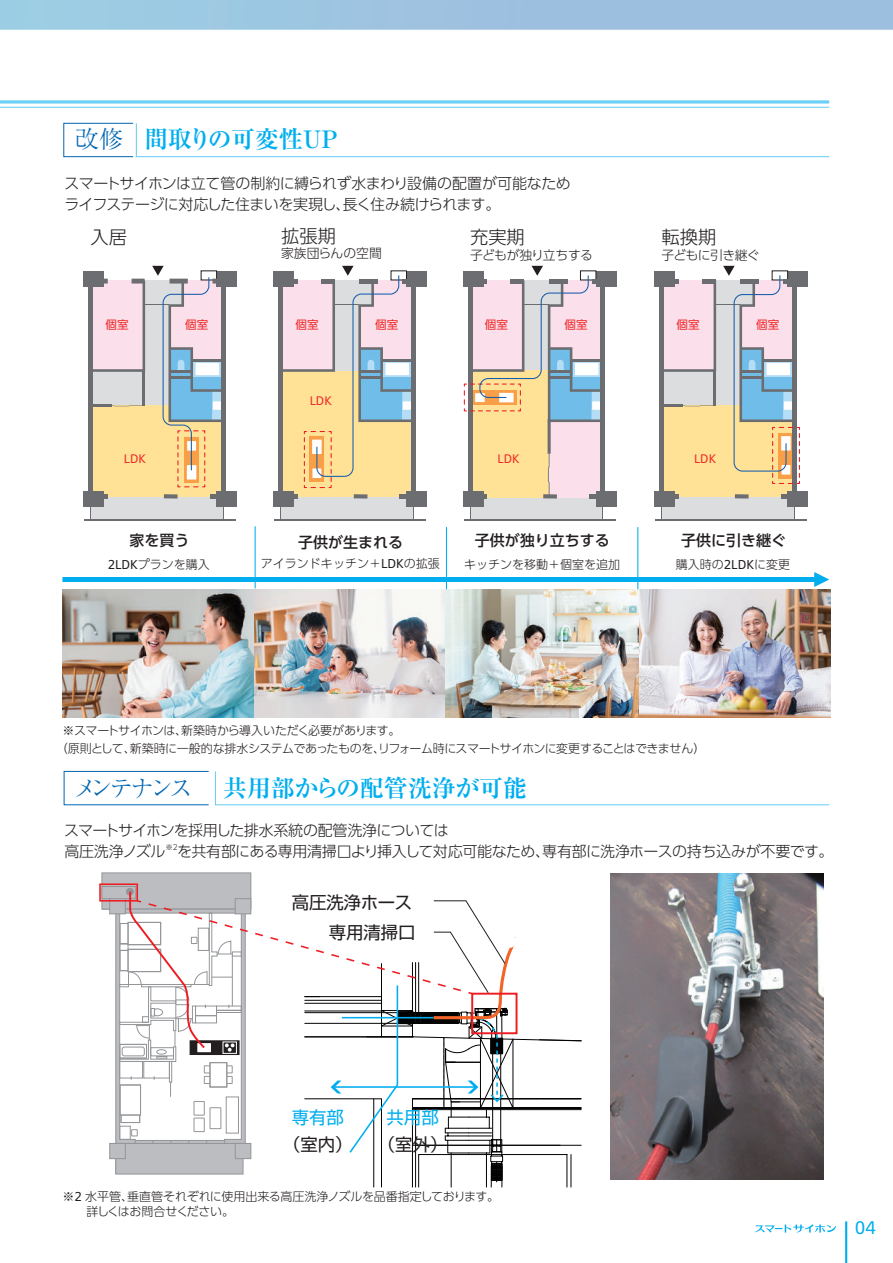
<style>
.page{position:relative;width:893px;height:1263px;background:#fff}
.page>*{position:absolute;margin:0;border:0;box-sizing:border-box;transform-origin:0 0}
.t1{font:700 24px "Ryumin Pro";letter-spacing:-.005em;color:#00aeef}
.t2{font:300 24px "Ryumin Pro";letter-spacing:-.18em;color:#0166b3}
.t3{font:18.75px "Bridgestone Type";color:#00aeef}
.t4{font:300 18.3px "UD Shin Go Pro";color:#231f20}
.t5{font:17.4px/30.2px "Shin Go Pro";color:#231f20;text-align:right}
.t6{font:17.4px "Shin Go Pro";color:#00aeef}
.t7{font:300 15px/21px "UD Shin Go Pro";letter-spacing:-.035em;color:#231f20}
.t8{font:500 15px "UD Shin Go Pro";color:#231f20}
.t9{font:300 12.75px "UD Shin Go Pro";letter-spacing:-.055em;color:#231f20}
.t10{font:12.75px "Bridgestone Type";color:#ee2a29}
.t11{font:300 12.75px "UD Shin Go Pro";color:#231f20}
.t12{font:300 12px/18px "UD Shin Go Pro";letter-spacing:-.04em;color:#231f20}
.t13{font:300 12px/15px "UD Shin Go Pro";letter-spacing:-.02em;color:#231f20}
.t14{font:300 12px "UD Shin Go Pro";color:#231f20}
.t15{font:11.55px "UD Shin Go Pro";color:#ee2a29}
.t16{font:300 7.5px "UD Shin Go Pro";color:#231f20}
.s1{font-family:"Bridgestone Type";font-weight:400;font-size:13.2px}
</style>
<div class="page">
<svg style="left:0;top:0;width:893px;height:30px"></svg>
<img style="left:63px;top:589px;width:191px;height:129px">
<img style="left:639px;top:589px;width:191px;height:129px">
<img style="left:254px;top:589px;width:385px;height:129px">
<div style="left:470px;top:494px;width:132px;height:26px;background:#dcdddf"></div>
<div style="left:470px;top:370px;width:132px;height:128px;background:#ffe296"></div>
<div style="left:549px;top:420px;width:53px;height:78px;background:#fbdfeb"></div>
<hr style="left:548px;top:419px;width:3px;height:35px;background:#6c6d70">
<svg style="left:470px;top:507px;width:1px;height:12px"></svg>
<svg style="left:602px;top:507px;width:1px;height:12px"></svg>
<hr style="left:464px;top:519px;width:151px;height:2px;background:#6c6d70">
<div style="left:662px;top:494px;width:132px;height:26px;background:#dcdddf"></div>
<svg style="left:794px;top:507px;width:1px;height:12px"></svg>
<hr style="left:656px;top:519px;width:151px;height:2px;background:#6c6d70">
<div style="left:91px;top:494px;width:132px;height:26px;background:#dcdddf"></div>
<svg style="left:223px;top:507px;width:1px;height:12px"></svg>
<hr style="left:85px;top:519px;width:151px;height:2px;background:#6c6d70">
<div style="left:281px;top:494px;width:132px;height:26px;background:#dcdddf"></div>
<svg style="left:280px;top:507px;width:1px;height:12px"></svg>
<svg style="left:413px;top:507px;width:1px;height:12px"></svg>
<hr style="left:274px;top:519px;width:152px;height:2px;background:#6c6d70">
<div style="left:661px;top:405px;width:133px;height:91px;background:#ffe296"></div>
<div style="left:90px;top:405px;width:133px;height:91px;background:#ffe296"></div>
<div style="left:280px;top:370px;width:133px;height:126px;background:#ffe296"></div>
<svg style="left:548px;top:454px;width:2px;height:40px"></svg>
<hr style="left:468px;top:285px;width:4px;height:210px;background:#6c6d70">
<hr style="left:601px;top:285px;width:4px;height:210px;background:#6c6d70">
<hr style="left:475px;top:494px;width:12px;height:4px;background:#6c6d70">
<div style="left:463px;top:491px;width:20px;height:16px;background:#6c6d70"></div>
<div style="left:596px;top:271px;width:20px;height:15px;background:#6c6d70"></div>
<div style="left:596px;top:491px;width:20px;height:16px;background:#6c6d70"></div>
<hr style="left:589px;top:494px;width:13px;height:4px;background:#6c6d70">
<svg style="left:543px;top:494px;width:14px;height:4px"></svg>
<hr style="left:660px;top:285px;width:4px;height:210px;background:#6c6d70">
<hr style="left:792px;top:285px;width:4px;height:210px;background:#6c6d70">
<hr style="left:666px;top:494px;width:13px;height:4px;background:#6c6d70">
<div style="left:655px;top:271px;width:20px;height:15px;background:#6c6d70"></div>
<div style="left:655px;top:491px;width:20px;height:16px;background:#6c6d70"></div>
<div style="left:788px;top:271px;width:20px;height:15px;background:#6c6d70"></div>
<div style="left:788px;top:491px;width:20px;height:16px;background:#6c6d70"></div>
<hr style="left:781px;top:494px;width:12px;height:4px;background:#6c6d70">
<svg style="left:735px;top:494px;width:14px;height:4px"></svg>
<hr style="left:89px;top:285px;width:4px;height:210px;background:#6c6d70">
<hr style="left:221px;top:285px;width:4px;height:210px;background:#6c6d70">
<hr style="left:95px;top:494px;width:13px;height:4px;background:#6c6d70">
<div style="left:84px;top:271px;width:20px;height:15px;background:#6c6d70"></div>
<div style="left:84px;top:491px;width:20px;height:16px;background:#6c6d70"></div>
<div style="left:217px;top:271px;width:20px;height:15px;background:#6c6d70"></div>
<div style="left:217px;top:491px;width:20px;height:16px;background:#6c6d70"></div>
<hr style="left:210px;top:494px;width:12px;height:4px;background:#6c6d70">
<svg style="left:164px;top:494px;width:14px;height:4px"></svg>
<hr style="left:279px;top:285px;width:4px;height:210px;background:#6c6d70">
<hr style="left:411px;top:285px;width:4px;height:210px;background:#6c6d70">
<hr style="left:285px;top:494px;width:13px;height:4px;background:#6c6d70">
<div style="left:274px;top:271px;width:20px;height:15px;background:#6c6d70"></div>
<div style="left:274px;top:491px;width:20px;height:16px;background:#6c6d70"></div>
<div style="left:406px;top:271px;width:21px;height:15px;background:#6c6d70"></div>
<div style="left:406px;top:491px;width:21px;height:16px;background:#6c6d70"></div>
<hr style="left:400px;top:494px;width:12px;height:4px;background:#6c6d70">
<svg style="left:354px;top:494px;width:13px;height:4px"></svg>
<div style="left:64px;top:123px;width:69px;height:34px;border:1px solid #0166b3"></div>
<svg style="left:135px;top:123px;width:695px;height:35px"></svg>
<div style="left:64px;top:771px;width:145px;height:34px;border:1px solid #0166b3"></div>
<svg style="left:215px;top:771px;width:615px;height:35px"></svg>
<svg style="left:62px;top:572px;width:767px;height:15px"></svg>
<hr style="left:255px;top:526px;width:1px;height:62px;background:#00aeef">
<hr style="left:446px;top:527px;width:1px;height:62px;background:#00aeef">
<hr style="left:637px;top:527px;width:1px;height:62px;background:#00aeef">
<div style="left:102px;top:873px;width:149px;height:36px;background:#bcbdc0"></div>
<div style="left:102px;top:873px;width:149px;height:36px;border:1px solid #939598"></div>
<div style="left:102px;top:886px;width:34px;height:13px;border:1px solid #939598"></div>
<div style="left:110px;top:899px;width:15px;height:15px;background:#bcbdc0"></div>
<div style="left:109px;top:898px;width:17px;height:16px;border:1px solid #939598"></div>
<div style="left:110px;top:1143px;width:15px;height:15px;background:#bcbdc0"></div>
<div style="left:109px;top:1143px;width:17px;height:16px;border:1px solid #939598"></div>
<div style="left:126px;top:888px;width:7px;height:7px;border:1px solid #939598;border-radius:50%"></div>
<div style="left:99px;top:883px;width:39px;height:18px;border:2px solid #ee1d23"></div>
<svg style="left:115px;top:890px;width:467px;height:298px"></svg>
<svg style="left:93px;top:266px;width:128px;height:222px"></svg>
<svg style="left:283px;top:266px;width:128px;height:223px"></svg>
<svg style="left:463px;top:266px;width:138px;height:156px"></svg>
<svg style="left:664px;top:266px;width:136px;height:218px"></svg>
<svg style="left:0;top:100px;width:829px;height:4px"></svg>
<hr style="left:0;top:107px;width:829px;height:1px;background:#6bcff6">
<img style="left:611px;top:873px;width:212px;height:306px">
<svg style="left:755px;top:1224px;width:81px;height:8px"></svg>
<hr style="left:845px;top:1221px;width:2px;height:42px;background:#00aeef">
<h1 class="t2" style="left:75px;top:120px;width:49px">改修</h1>
<h1 class="t1" style="left:144px;top:120px;width:195px">間取りの可変性UP</h1>
<p class="t7" style="left:65px;top:172px;width:508px">スマートサイホンは立て管の制約に縛られず水まわり設備の配置が可能なためライフステージに対応した住まいを実現し、長く住み続けられます。</p>
<p class="t4" style="left:90px;top:223px;width:38px">入居</p>
<p class="t4" style="left:281px;top:221px;width:56px">拡張期</p>
<p class="t11" style="left:281px;top:243px;width:102px">家族団らんの空間</p>
<p class="t9" style="left:470px;top:245px;width:124px">子どもが独り立ちする</p>
<p class="t9" style="left:661px;top:244px;width:100px">子どもに引き継ぐ</p>
<p class="t4" style="left:470px;top:223px;width:56px">充実期</p>
<p class="t4" style="left:661px;top:223px;width:56px">転換期</p>
<p class="t15" style="left:106px;top:315px;width:25px">個室</p>
<p class="t15" style="left:185px;top:315px;width:25px">個室</p>
<p class="t15" style="left:295px;top:315px;width:25px">個室</p>
<p class="t15" style="left:375px;top:315px;width:25px">個室</p>
<p class="t15" style="left:485px;top:315px;width:25px">個室</p>
<p class="t15" style="left:565px;top:315px;width:25px">個室</p>
<p class="t15" style="left:677px;top:315px;width:25px">個室</p>
<p class="t15" style="left:756px;top:315px;width:25px">個室</p>
<p class="t10" style="left:124px;top:450px;width:23px">LDK</p>
<p class="t10" style="left:310px;top:393px;width:23px">LDK</p>
<p class="t10" style="left:497px;top:450px;width:23px">LDK</p>
<p class="t10" style="left:694px;top:450px;width:23px">LDK</p>
<p class="t8" style="left:129px;top:528px;width:61px">家を買う</p>
<p class="t8" style="left:298px;top:530px;width:106px">子供が生まれる</p>
<p class="t8" style="left:475px;top:528px;width:136px">子供が独り立ちする</p>
<p class="t8" style="left:681px;top:528px;width:106px">子供に引き継ぐ</p>
<p class="t13" style="left:108px;top:556px;width:104px"><span class="s1">2LDK</span>プランを購入</p>
<p class="t14" style="left:261px;top:554px;width:180px">アイランドキッチン＋<span class="s1">LDK</span>の拡張</p>
<p class="t14" style="left:464px;top:554px;width:157px">キッチンを移動＋個室を追加</p>
<p class="t13" style="left:676px;top:556px;width:116px">購入時の<span class="s1">2LDK</span>に変更</p>
<p class="t12" style="left:56px;top:721px;width:651px;text-indent:7px">※スマートサイホンは、新築時から導入いただく必要があります。<br>（原則として、新築時に一般的な排水システムであったものを、リフォーム時にスマートサイホンに変更することはできません）</p>
<h1 class="t2" style="left:73px;top:769px;width:122px">メンテナンス</h1>
<h1 class="t1" style="left:223px;top:769px;width:306px">共用部からの配管洗浄が可能</h1>
<p class="t7" style="left:64px;top:819px;width:386px">スマートサイホンを採用した排水系統の配管洗浄については高圧洗浄ノズル</p>
<p class="t16" style="left:165px;top:841px;width:14px">※2</p>
<p class="t7" style="left:177px;top:840px;width:658px">を共有部にある専用清掃口より挿入して対応可能なため、専有部に洗浄ホースの持ち込みが不要です。</p>
<p class="t5" style="left:292px;top:885px;width:125px">高圧洗浄ホース専用清掃口</p>
<p class="t6" style="left:292px;top:1103px;width:54px">専有部</p>
<p class="t5" style="left:283px;top:1128px;width:71px">（室内）</p>
<p class="t6" style="left:387px;top:1103px;width:54px">共用部</p>
<p class="t5" style="left:378px;top:1128px;width:71px">（室外）</p>
<p class="t13" style="left:62px;top:1188px;width:438px">※<span class="s1">2</span> 水平管、垂直管それぞれに使用出来る高圧洗浄ノズルを品番指定しております。　　詳しくはお問合せください。</p>
<p class="t3" style="left:855px;top:1216px;width:23px">04</p>
</div>
